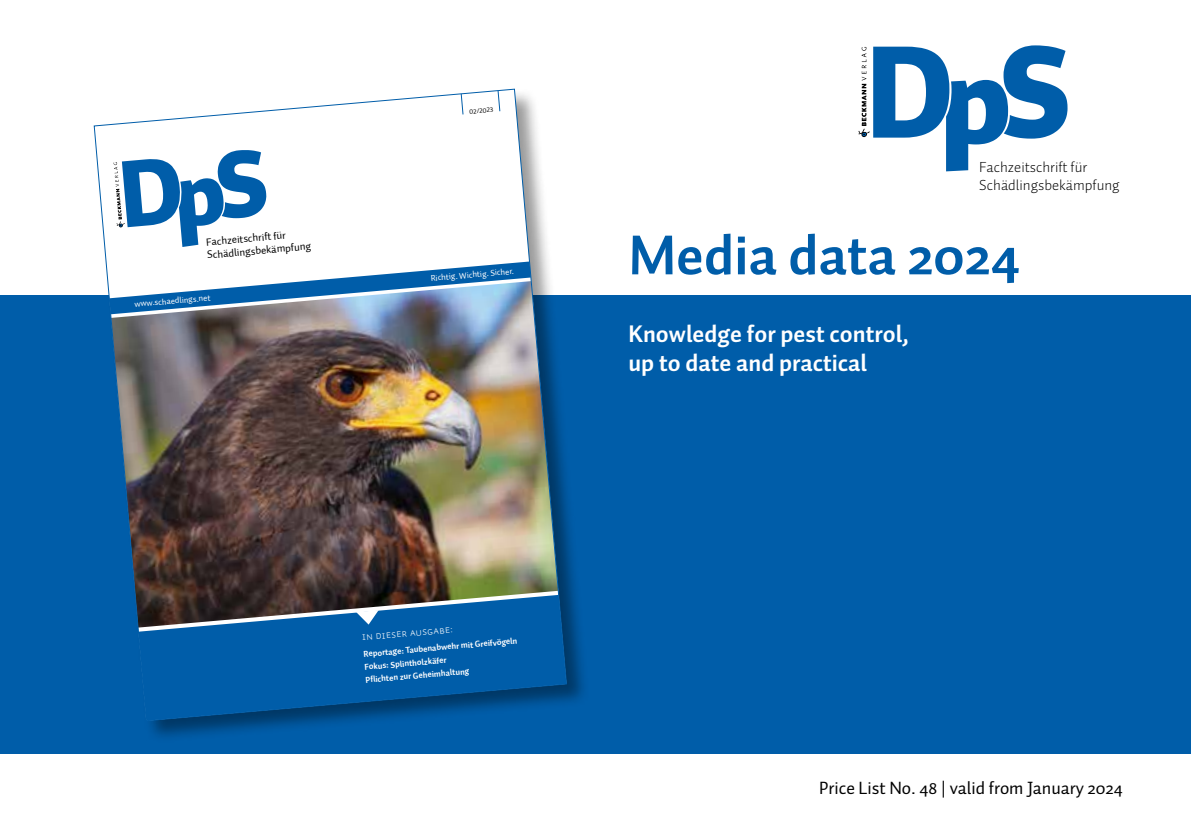
<style>
.page{position:relative;width:1191px;height:840px;background:#fff}
.page>*{position:absolute;margin:0;border:0;box-sizing:border-box;transform-origin:0 0}
.t1{font:700 56px "Auto Pro";color:#005da9}
.t2{font:700 24px/28.8px "Auto Pro";color:#fff}
.t3{font:18px "Auto Pro";color:#000}
.t4{font:300 15px/18px "Auto Pro";color:#000}
.t5{font:10.8px/13px "Auto 1";color:#000}
.t6{font:10.8px "Auto 1 Light Sm Cp";color:#fff}
.t7{font:700 8.6px/13px "Auto 1";color:#fff}
.t8{font:8.6px "Auto 1";color:#fff}
.t9{font:6.6px "Auto 1 Regular LF";color:#000}
</style>
<div class="page">
<div style="left:0;top:295px;width:1191px;height:458px;background:#005da9"></div>
<div style="left:94px;top:89px;width:495px;height:654px;background:#000;opacity:.4"></div>
<img style="left:94px;top:89px;width:473px;height:631px">
<svg style="left:858px;top:45px;width:209px;height:126px"></svg>
<p class="t5" style="left:206px;top:235px;width:106px;rotate:-5deg">Fachzeitschrift für<br>Schädlingsbekämpfung</p>
<p class="t8" style="left:134px;top:298px;width:78px;rotate:-5deg">www.schaedlings.net</p>
<p class="t9" style="left:469px;top:107px;width:25px;rotate:-5deg">02/2023</p>
<p class="t8" style="left:430px;top:273px;width:85px;rotate:-5deg">Richtig. Wichtig. Sicher.</p>
<p class="t6" style="left:361px;top:630px;width:93px;rotate:-5deg">In dieser Ausgabe:</p>
<p class="t7" style="left:363px;top:647px;width:156px;rotate:-5deg">Reportage: Taubenabwehr mit Greifvögeln<br>Fokus: Splintholzkäfer<br>Pfl ichten zur Geheimhaltung</p>
<h3 class="t4" style="left:979px;top:158px;width:142px">Fachzeitschrift für<br>Schädlingsbekämpfung</h3>
<h1 class="t1" style="left:628px;top:215px;width:394px">Media data 2024</h1>
<h2 class="t2" style="left:628px;top:319px;width:282px">Knowledge for pest control, up to date and practical</h2>
<h3 class="t3" style="left:819px;top:775px;width:305px">Price List No. 48 | valid from January 2024</h3>
</div>
